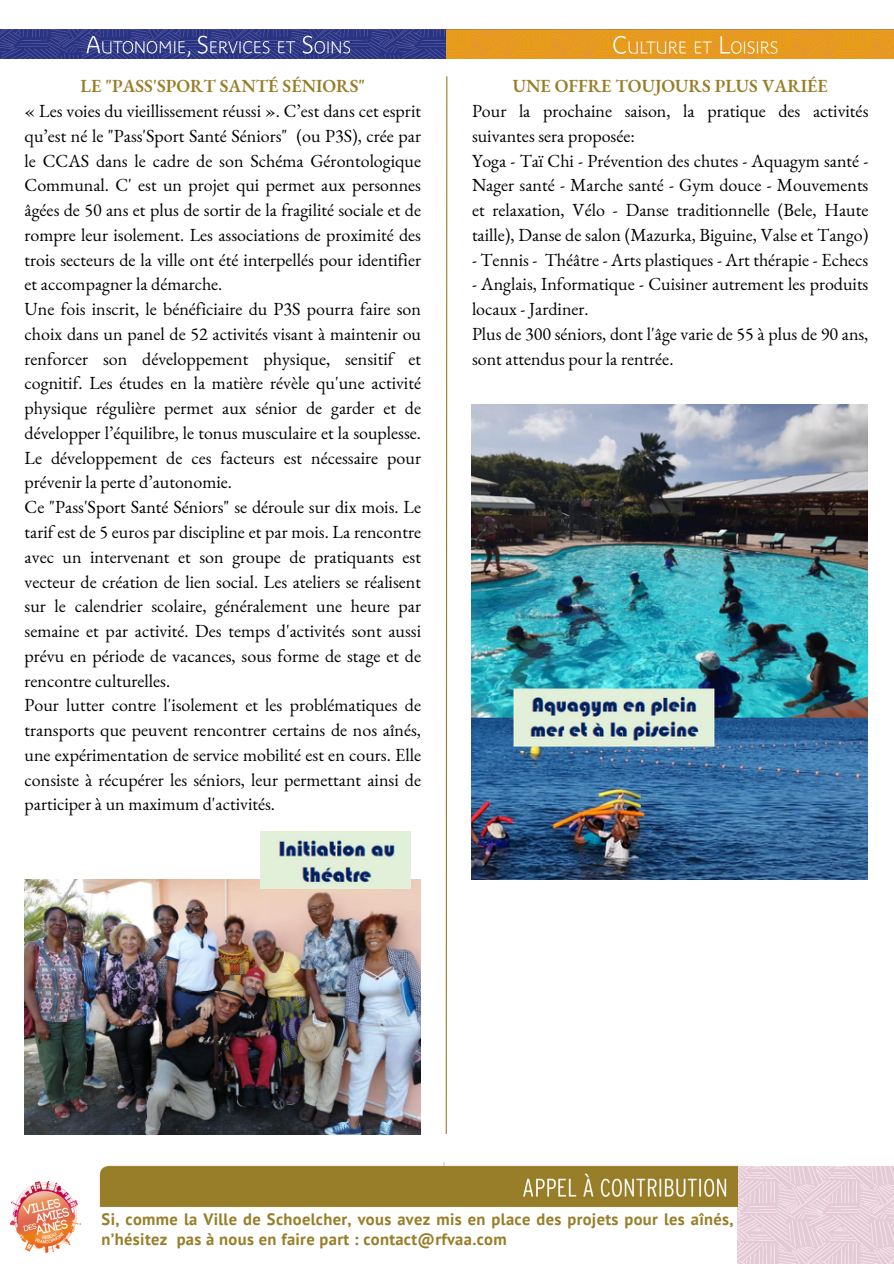
<style>
.page{position:relative;width:894px;height:1264px;background:#fff}
.page>*{position:absolute;margin:0;border:0;box-sizing:border-box;transform-origin:0 0}
.t1{font:18px/24.8px "EB Garamond";color:#000}
.t2{font:600 18px "EB Garamond";color:#987e28}
.t3{font:700 16.5px/20.2px "PT Sans";letter-spacing:.02em;color:#987e28}
</style>
<div class="page">
<img style="left:471px;top:404px;width:396px;height:475px">
<img style="left:0;top:30px;width:893px;height:29px">
<svg style="left:445px;top:76px;width:3px;height:1058px"></svg>
<img style="left:737px;top:1166px;width:156px;height:97px">
<img style="left:99px;top:1162px;width:638px;height:45px">
<img style="left:11px;top:1181px;width:70px;height:71px">
<img style="left:24px;top:879px;width:396px;height:255px">
<img style="left:261px;top:831px;width:149px;height:57px">
<p class="t2" style="left:80px;top:74px;width:286px">LE "PASS'SPORT SANTÉ SÉNIORS"</p>
<p class="t1" style="left:25px;top:98px;width:398px">« Les voies du vieillissement réussi ». C’est dans cet esprit qu’est né le "Pass'Sport Santé Séniors" (ou P3S), crée par le CCAS dans le cadre de son Schéma Gérontologique Communal. C' est un projet qui permet aux personnes âgées de 50 ans et plus de sortir de la fragilité sociale et de rompre leur isolement. Les associations de proximité des trois secteurs de la ville ont été interpellés pour identifier et accompagner la démarche.<br>Une fois inscrit, le bénéficiaire du P3S pourra faire son choix dans un panel de 52 activités visant à maintenir ou renforcer son développement physique, sensitif et cognitif. Les études en la matière révèle qu'une activité physique régulière permet aux sénior de garder et de développer l’équilibre, le tonus musculaire et la souplesse.<br>Le développement de ces facteurs est nécessaire pour prévenir la perte d’autonomie.<br>Ce "Pass'Sport Santé Séniors" se déroule sur dix mois. Le tarif est de 5 euros par discipline et par mois. La rencontre avec un intervenant et son groupe de pratiquants est vecteur de création de lien social. Les ateliers se réalisent sur le calendrier scolaire, généralement une heure par semaine et par activité. Des temps d'activités sont aussi prévu en période de vacances, sous forme de stage et de rencontre culturelles.<br>Pour lutter contre l'isolement et les problématiques de transports que peuvent rencontrer certains de nos aînés, une expérimentation de service mobilité est en cours. Elle consiste à récupérer les séniors, leur permettant ainsi de participer à un maximum d'activités.</p>
<p class="t2" style="left:512px;top:74px;width:316px">UNE OFFRE TOUJOURS PLUS VARIÉE</p>
<p class="t1" style="left:472px;top:98px;width:398px">Pour la prochaine saison, la pratique des activités suivantes sera proposée:<br>Yoga - Taï Chi - Prévention des chutes - Aquagym santé - Nager santé - Marche santé - Gym douce - Mouvements et relaxation, Vélo - Danse traditionnelle (Bele, Haute taille), Danse de salon (Mazurka, Biguine, Valse et Tango)</p>
<p class="t1" style="left:472px;top:247px;width:398px">- Tennis - Théâtre - Arts plastiques - Art thérapie - Echecs</p>
<p class="t1" style="left:472px;top:271px;width:398px">- Anglais, Informatique - Cuisiner autrement les produits locaux - Jardiner.<br>Plus de 300 séniors, dont l'âge varie de 55 à plus de 90 ans, sont attendus pour la rentrée.</p>
<p class="t3" style="left:102px;top:1208px;width:633px">Si, comme la Ville de Schoelcher, vous avez mis en place des projets pour les aînés, n’hésitez pas à nous en faire part : contact@rfvaa.com</p>
</div>
